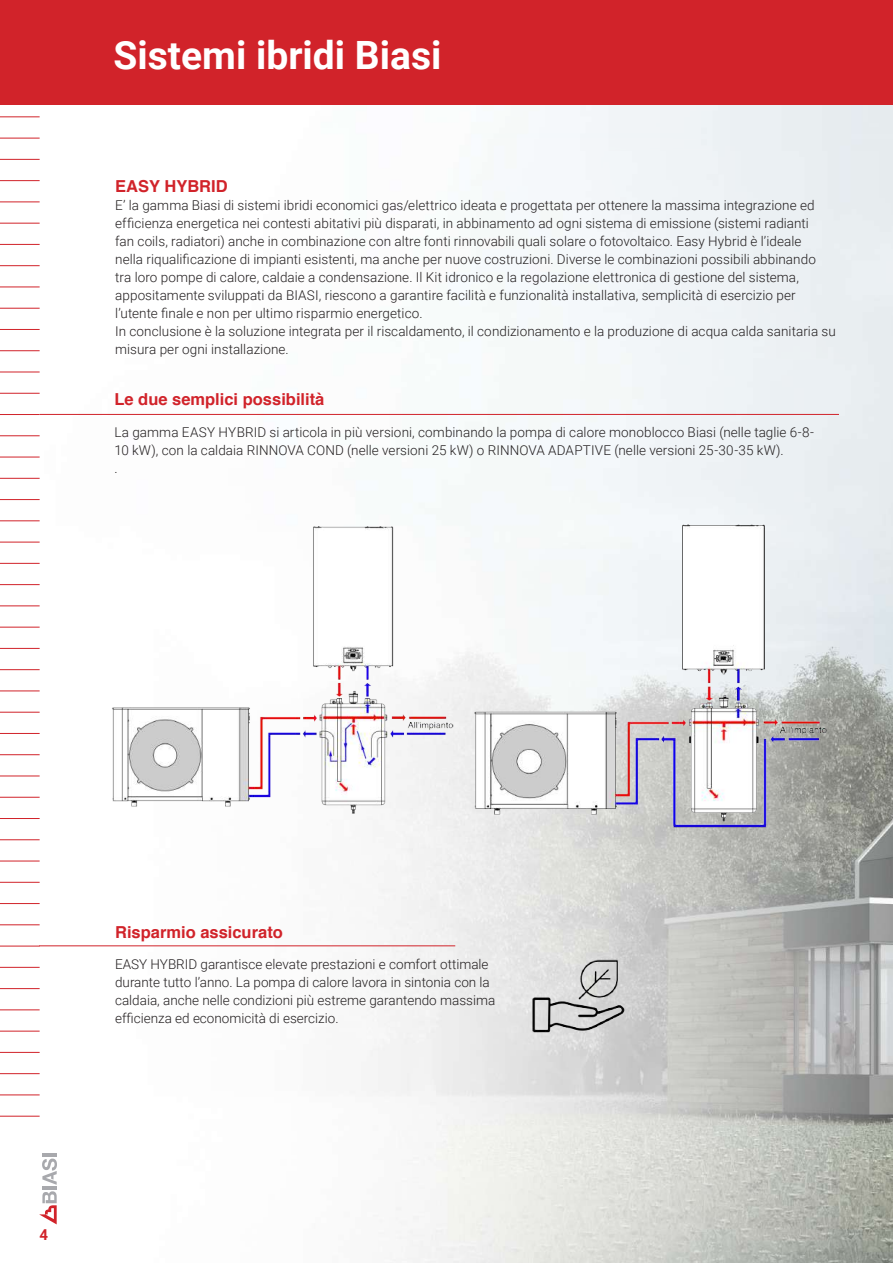
<style>
.page{position:relative;width:893px;height:1263px;background:#fff}
.page>*{position:absolute;margin:0;border:0;box-sizing:border-box;transform-origin:0 0}
.t1{font:700 39px "Roboto";color:#fff}
.t2{font:700 16.5px "Helvetica";color:#d1232a}
.t3{font:700 15px "Roboto";color:#d1232a}
.t4{font:300 13.5px/18px "Roboto";letter-spacing:.005em;color:#231f20}
</style>
<div class="page">
<img style="left:0;top:105px;width:893px;height:1158px">
<div style="left:0;top:0;width:893px;height:105px;background:#d1232a"></div>
<hr style="left:40px;top:414px;width:799px;height:1px;background:#d1232a">
<hr style="left:0;top:117px;width:40px;height:1px;background:#d1232a">
<hr style="left:0;top:287px;width:40px;height:1px;background:#d1232a">
<hr style="left:0;top:457px;width:40px;height:1px;background:#d1232a">
<hr style="left:0;top:627px;width:40px;height:1px;background:#d1232a">
<hr style="left:0;top:797px;width:40px;height:1px;background:#d1232a">
<hr style="left:0;top:967px;width:40px;height:1px;background:#d1232a">
<hr style="left:0;top:202px;width:40px;height:1px;background:#d1232a">
<hr style="left:0;top:372px;width:40px;height:1px;background:#d1232a">
<hr style="left:0;top:542px;width:40px;height:1px;background:#d1232a">
<hr style="left:0;top:712px;width:40px;height:1px;background:#d1232a">
<hr style="left:0;top:882px;width:40px;height:1px;background:#d1232a">
<hr style="left:0;top:1052px;width:40px;height:1px;background:#d1232a">
<hr style="left:0;top:159px;width:40px;height:1px;background:#d1232a">
<hr style="left:0;top:329px;width:40px;height:1px;background:#d1232a">
<hr style="left:0;top:499px;width:40px;height:1px;background:#d1232a">
<hr style="left:0;top:669px;width:40px;height:1px;background:#d1232a">
<hr style="left:0;top:839px;width:40px;height:1px;background:#d1232a">
<hr style="left:0;top:1009px;width:40px;height:1px;background:#d1232a">
<hr style="left:0;top:244px;width:40px;height:1px;background:#d1232a">
<hr style="left:0;top:414px;width:40px;height:1px;background:#d1232a">
<hr style="left:0;top:584px;width:40px;height:1px;background:#d1232a">
<hr style="left:0;top:754px;width:40px;height:1px;background:#d1232a">
<hr style="left:0;top:924px;width:40px;height:1px;background:#d1232a">
<hr style="left:0;top:1095px;width:40px;height:1px;background:#d1232a">
<hr style="left:0;top:1116px;width:40px;height:1px;background:#d1232a">
<hr style="left:0;top:138px;width:40px;height:1px;background:#d1232a">
<hr style="left:0;top:308px;width:40px;height:1px;background:#d1232a">
<hr style="left:0;top:478px;width:40px;height:1px;background:#d1232a">
<hr style="left:0;top:648px;width:40px;height:1px;background:#d1232a">
<hr style="left:0;top:818px;width:40px;height:1px;background:#d1232a">
<hr style="left:0;top:988px;width:40px;height:1px;background:#d1232a">
<hr style="left:0;top:223px;width:40px;height:1px;background:#d1232a">
<hr style="left:0;top:393px;width:40px;height:1px;background:#d1232a">
<hr style="left:0;top:563px;width:40px;height:1px;background:#d1232a">
<hr style="left:0;top:733px;width:40px;height:1px;background:#d1232a">
<hr style="left:0;top:903px;width:40px;height:1px;background:#d1232a">
<hr style="left:0;top:1073px;width:40px;height:1px;background:#d1232a">
<hr style="left:0;top:180px;width:40px;height:1px;background:#d1232a">
<hr style="left:0;top:350px;width:40px;height:1px;background:#d1232a">
<hr style="left:0;top:521px;width:40px;height:1px;background:#d1232a">
<hr style="left:0;top:691px;width:40px;height:1px;background:#d1232a">
<hr style="left:0;top:861px;width:40px;height:1px;background:#d1232a">
<hr style="left:0;top:1031px;width:40px;height:1px;background:#d1232a">
<hr style="left:0;top:265px;width:40px;height:1px;background:#d1232a">
<hr style="left:0;top:435px;width:40px;height:1px;background:#d1232a">
<hr style="left:0;top:606px;width:40px;height:1px;background:#d1232a">
<hr style="left:0;top:776px;width:40px;height:1px;background:#d1232a">
<hr style="left:0;top:946px;width:40px;height:1px;background:#d1232a">
<hr style="left:39px;top:945px;width:416px;height:1px;background:#d1232a">
<hr style="left:42px;top:1186px;width:15px;height:3px;background:#a8a9ad">
<hr style="left:42px;top:1153px;width:15px;height:4px;background:#a8a9ad">
<svg style="left:39px;top:1191px;width:18px;height:33px"></svg>
<svg style="left:42px;top:1158px;width:15px;height:27px"></svg>
<img style="left:512px;top:951px;width:132px;height:92px">
<img style="left:94px;top:515px;width:364px;height:302px">
<img style="left:472px;top:514px;width:355px;height:326px">
<h1 class="t1" style="left:114px;top:28px;width:329px">Sistemi ibridi Biasi</h1>
<p class="t2" style="left:115px;top:173px;width:114px">EASY HYBRID</p>
<p class="t4" style="left:115px;top:196px;width:722px">E’ la gamma Biasi di sistemi ibridi economici gas/elettrico ideata e progettata per ottenere la massima integrazione ed efficienza energetica nei contesti abitativi più disparati, in abbinamento ad ogni sistema di emissione (sistemi radianti<br>fan coils, radiatori) anche in combinazione con altre fonti rinnovabili quali solare o fotovoltaico. Easy Hybrid è l’ideale<br>nella riqualificazione di impianti esistenti, ma anche per nuove costruzioni. Diverse le combinazioni possibili abbinando<br>tra loro pompe di calore, caldaie a condensazione. Il Kit idronico e la regolazione elettronica di gestione del sistema, appositamente sviluppati da BIASI, riescono a garantire facilità e funzionalità installativa, semplicità di esercizio per l’utente finale e non per ultimo risparmio energetico.<br>In conclusione è la soluzione integrata per il riscaldamento, il condizionamento e la produzione di acqua calda sanitaria su misura per ogni installazione.</p>
<p class="t2" style="left:114px;top:386px;width:211px">Le due semplici possibilità</p>
<p class="t4" style="left:114px;top:423px;width:701px">La gamma EASY HYBRID si articola in più versioni, combinando la pompa di calore monoblocco Biasi (nelle taglie 6-8-<br>10 kW), con la caldaia RINNOVA COND (nelle versioni 25 kW) o RINNOVA ADAPTIVE (nelle versioni 25-30-35 kW).<br>.</p>
<p class="t2" style="left:115px;top:918px;width:169px">Risparmio assicurato</p>
<p class="t4" style="left:115px;top:954px;width:382px">EASY HYBRID garantisce elevate prestazioni e comfort ottimale durante tutto l’anno. La pompa di calore lavora in sintonia con la caldaia, anche nelle condizioni più estreme garantendo massima efficienza ed economicità di esercizio.</p>
<p class="t3" style="left:40px;top:1224px;width:10px">4</p>
</div>
